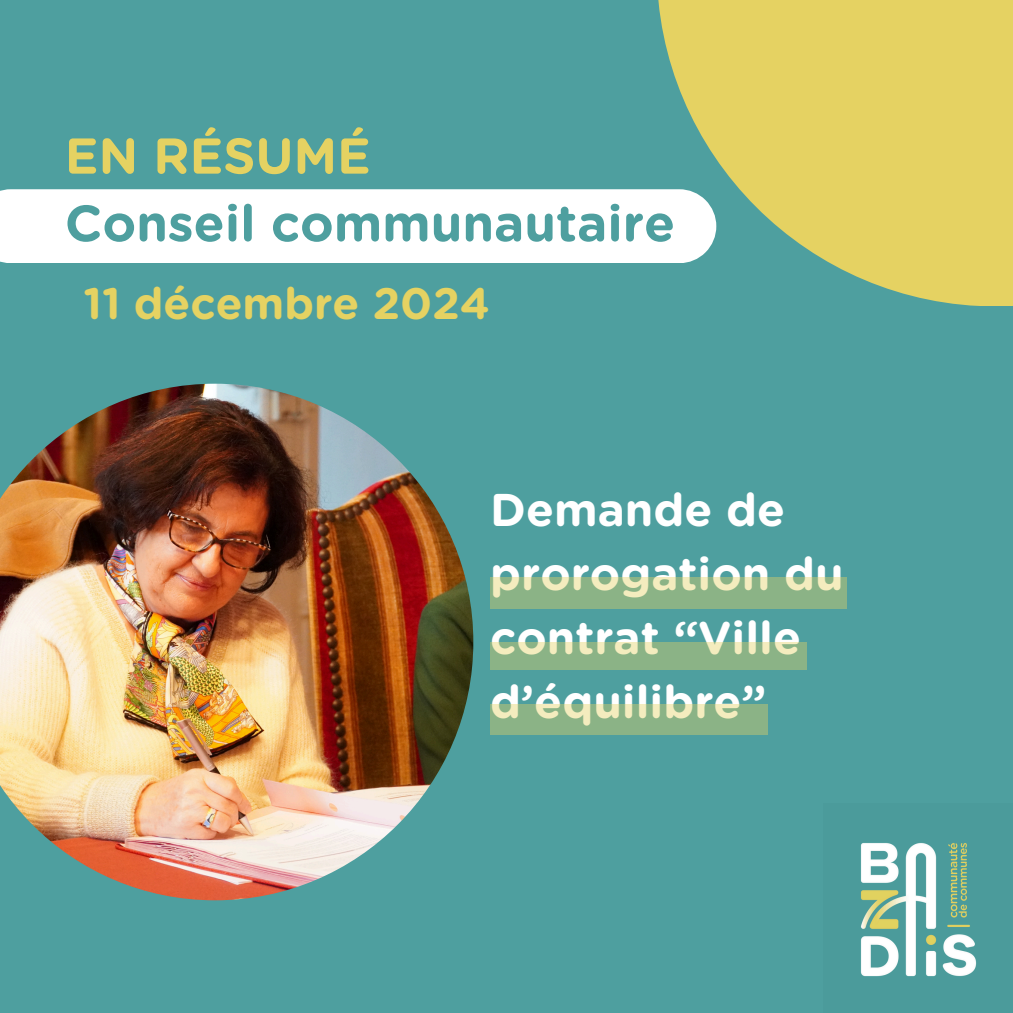
<style>
.page{position:relative;width:1013px;height:1013px;background:#fff}
.page>*{position:absolute;margin:0;border:0;box-sizing:border-box;transform-origin:0 0}
.t1{font:700 50.88px "Gotham Rounded";color:#4e9f9f}
.t2{font:700 50.25px "Gotham Rounded";color:#e5d262}
.t3{font:700 45.88px/63.8px "Gotham Rounded";color:#fff}
.t4{font:700 44px "Gotham Rounded";color:#e5d262}
</style>
<div class="page">
<div style="left:0;top:0;width:1012px;height:1012px;background:#4e9f9f"></div>
<svg style="left:658px;top:0;width:354px;height:306px;fill:#e5d262"></svg>
<div style="left:0;top:189px;width:716px;height:74px;background:#fff"></div>
<div style="left:490px;top:577px;width:356px;height:32px;background:#8bb386"></div>
<img style="left:0;top:384px;width:473px;height:516px">
<img style="left:861px;top:843px;width:116px;height:134px">
<div style="left:490px;top:642px;width:316px;height:28px;background:#8bb386"></div>
<div style="left:490px;top:704px;width:277px;height:30px;background:#8bb386"></div>
<h2 class="t2" style="left:65px;top:133px;width:307px">EN RÉSUMÉ</h2>
<p class="t1" style="left:65px;top:200px;width:612px">Conseil communautaire</p>
<p class="t4" style="left:83px;top:284px;width:408px">11 décembre 2024</p>
<h1 class="t3" style="left:490px;top:481px;width:355px">Demande de prorogation du contrat “Ville d’équilibre”</h1>
</div>
